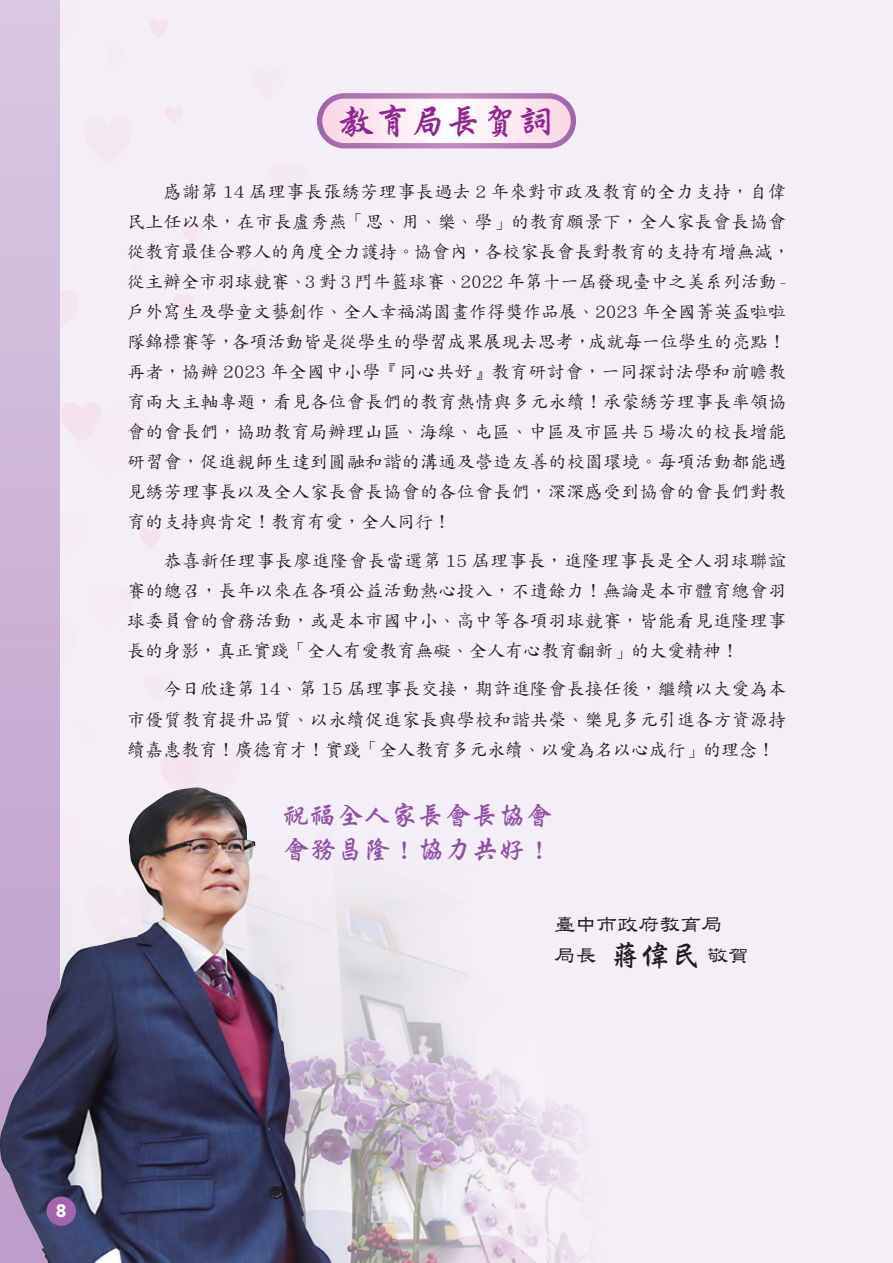
<style>
.page{position:relative;width:893px;height:1263px;background:#f4eff6}
.page>*{position:absolute;margin:0;border:0;box-sizing:border-box;transform-origin:0 0}
.t1{font:36px "DF Xing Kai Std W5";color:#90268f}
.t2{font:27px/34.5px "DF Xing Kai Std W5";color:#8e52a1}
.t3{font:21px/31.2px "DF Li Shu Std W5";color:#231f20}
.t4{font:18px/30px "DF Kai Shu Std W5";letter-spacing:.02em;color:#231f20;text-align:justify}
.t5{font:900 18px "Avenir";color:#fff}
.s1{font-family:"DF Xing Kai Std W5";font-size:30px}
</style>
<div class="page">
<svg style="left:140px;top:528px;width:21px;height:20px"></svg>
<svg style="left:61px;top:403px;width:40px;height:39px"></svg>
<svg style="left:323px;top:134px;width:54px;height:15px"></svg>
<svg style="left:165px;top:107px;width:22px;height:207px"></svg>
<svg style="left:150px;top:20px;width:18px;height:17px"></svg>
<img style="left:161px;top:755px;width:422px;height:508px">
<div style="left:0;top:0;width:60px;height:1263px;background:linear-gradient(to right,#d0bad9,#d0bad9)"></div>
<img style="left:0;top:787px;width:331px;height:476px">
<svg style="left:320px;top:96px;width:253px;height:50px"></svg>
<div style="left:317px;top:93px;width:259px;height:55px;border:5px solid #fff;border-radius:25px"></div>
<div style="left:47px;top:1196px;width:29px;height:30px;background:#a065aa;border-radius:50%"></div>
<h1 class="t1" style="left:338px;top:102px;width:218px">教育局長賀詞</h1>
<p class="t4" style="left:127px;top:177px;width:665px;text-align:left">　　感謝第 14 屆理事長張綉芳理事長過去 2 年來對市政及教育的全力支持，自偉民上任以來，在市長盧秀燕「思、用、樂、學」的教育願景下，全人家長會長協會從教育最佳合夥人的角度全力護持。協會內，各校家長會長對教育的支持有增無減，從主辦全市羽球競賽、3 對 3 鬥牛籃球賽、2022 年第十一屆發現臺中之美系列活動 -戶外寫生及學童文藝創作、全人幸福滿園畫作得獎作品展、2023 年全國菁英盃啦啦隊錦標賽等，各項活動皆是從學生的學習成果展現去思考，成就每一位學生的亮點！再者，協辦 2023 年全國中小學『同心共好』教育研討會，一同探討法學和前瞻教育兩大主軸專題，看見各位會長們的教育熱情與多元永續！承蒙綉芳理事長率領協會的會長們，協助教育局辦理山區、海線、屯區、中區及市區共 5 場次的校長增能研習會，促進親師生達到圓融和諧的溝通及營造友善的校園環境。每項活動都能遇見綉芳理事長以及全人家長會長協會的各位會長們，深深感受到協會的會長們對教育的支持與肯定！教育有愛，全人同行！</p>
<p class="t4" style="left:127px;top:545px;width:661px">　　恭喜新任理事長廖進隆會長當選第 15 屆理事長，進隆理事長是全人羽球聯誼賽的總召，長年以來在各項公益活動熱心投入，不遺餘力！無論是本市體育總會羽球委員會的會務活動，或是本市國中小、高中等各項羽球競賽，皆能看見進隆理事長的身影，真正實踐「全人有愛教育無礙、全人有心教育翻新」的大愛精神！</p>
<p class="t4" style="left:127px;top:674px;width:661px">　　今日欣逢第 14、第 15 屆理事長交接，期許進隆會長接任後，繼續以大愛為本市優質教育提升品質、以永續促進家長與學校和諧共榮、樂見多元引進各方資源持續嘉惠教育！廣德育才！實踐「全人教育多元永續、以愛為名以心成行」的理念！</p>
<h2 class="t2" style="left:283px;top:797px;width:271px">祝福全人家長會長協會會務昌隆！協力共好！</h2>
<p class="t3" style="left:554px;top:908px;width:196px">臺中市政府教育局<br>局長 <span class="s1">蔣偉民</span> 敬賀</p>
<p class="t5" style="left:56px;top:1195px;width:12px">8</p>
</div>
